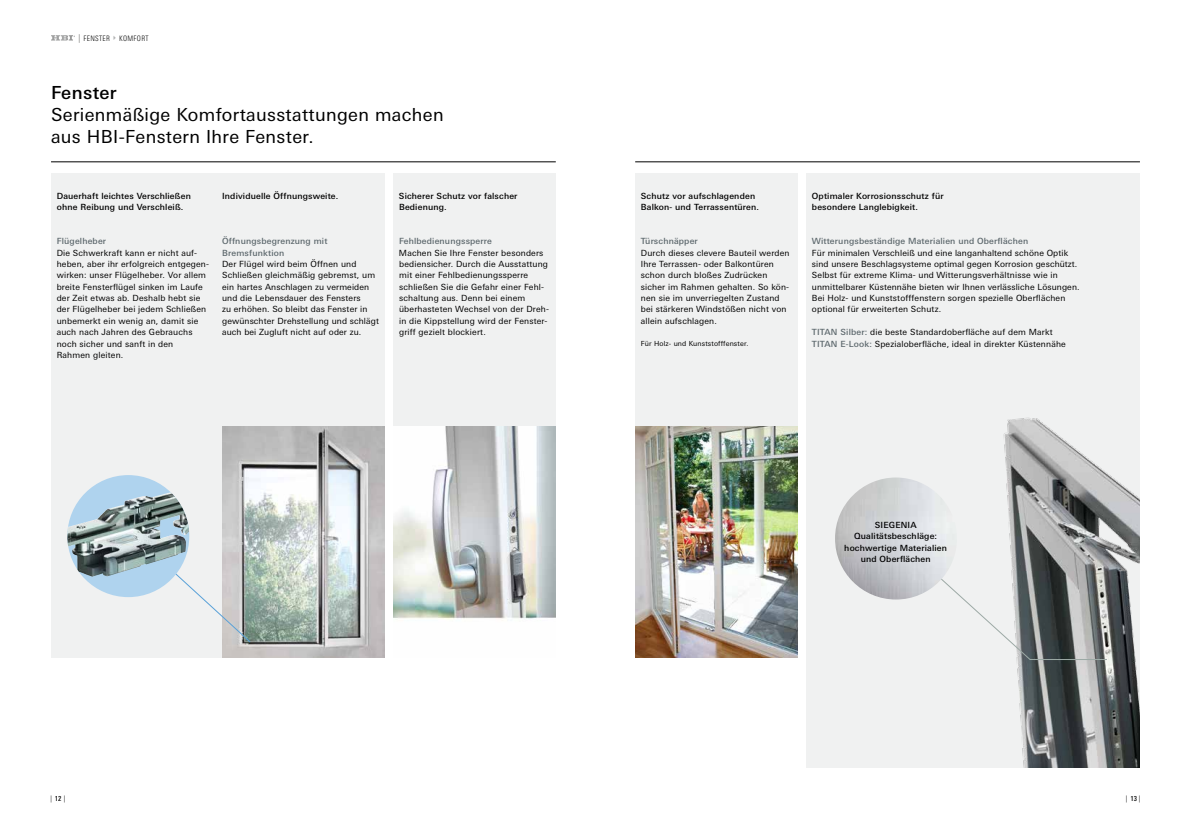
<style>
.page{position:relative;width:1191px;height:823px;background:#fff}
.page>*{position:absolute;margin:0;border:0;box-sizing:border-box;transform-origin:0 0}
.t1{font:18px/22px "Linotype Univers Basic";letter-spacing:.02em;color:#000}
.t2{font:500 18px "Linotype Univers Basic";color:#000}
.t3{font:8.5px/11.3px "Linotype Univers Basic";letter-spacing:.02em;color:#000}
.t4{font:500 8.5px/11.3px "Linotype Univers Basic";letter-spacing:.02em;color:#000}
.t5{font:500 8.5px/11.3px "Linotype Univers Basic";letter-spacing:.02em;color:#5d686d}
.t6{font:300 condensed 7.5px "Linotype Univers";letter-spacing:.045em;color:#000}
.t7{font:7px "Linotype Univers Basic";letter-spacing:.02em;color:#000}
.t8{font:300 condensed 7px "Linotype Univers";color:#000}
.s1{font-size:8.6px;color:#636362}
.s2{font-weight:500;color:#5d686d}
.s3{font-weight:500}
</style>
<div class="page">
<svg style="left:51px;top:35px;width:24px;height:6px"></svg>
<div style="left:635px;top:173px;width:162px;height:253px;background:#f0f1f1"></div>
<div style="left:806px;top:173px;width:334px;height:594px;background:#f0f1f1"></div>
<div style="left:51px;top:173px;width:334px;height:484px;background:#f0f1f1"></div>
<div style="left:393px;top:173px;width:163px;height:253px;background:#f0f1f1"></div>
<img style="left:1003px;top:417px;width:137px;height:350px">
<svg style="left:889px;top:531px;width:218px;height:128px"></svg>
<img style="left:835px;top:477px;width:122px;height:122px;border-radius:61px">
<img style="left:635px;top:426px;width:162px;height:231px">
<img style="left:393px;top:426px;width:163px;height:194px">
<img style="left:222px;top:426px;width:163px;height:231px">
<svg style="left:128px;top:529px;width:123px;height:113px"></svg>
<svg style="left:67px;top:475px;width:122px;height:121px;background:#94abb6"></svg>
<hr style="left:51px;top:161px;width:505px;height:1px;background:#000">
<hr style="left:635px;top:161px;width:505px;height:1px;background:#000">
<img style="left:84px;top:492px;width:85px;height:30px">
<p class="t6" style="left:78px;top:34px;width:71px"><span class="s1">|</span> FENSTER KOMFORT</p>
<h1 class="t2" style="left:51px;top:82px;width:67px">Fenster</h1>
<h1 class="t1" style="left:51px;top:104px;width:394px">Serienmäßige Komfortausstattungen machen aus HBI-Fenstern Ihre Fenster.</h1>
<p class="t4" style="left:57px;top:190px;width:136px">Dauerhaft leichtes Verschließen ohne Reibung und Verschleiß.</p>
<p class="t5" style="left:57px;top:235px;width:51px">Flügelheber</p>
<p class="t3" style="left:57px;top:247px;width:154px">Die Schwerkraft kann er nicht auf&shy;heben, aber ihr erfolgreich entgegen&shy;wirken: unser Flügelheber. Vor allem breite Fensterflügel sinken im Laufe der Zeit etwas ab. Deshalb hebt sie der Flügelheber bei jedem Schließen unbemerkt ein wenig an, damit sie auch nach Jahren des Gebrauchs noch sicher und sanft in den<br>Rahmen gleiten.</p>
<p class="t4" style="left:222px;top:190px;width:118px">Individuelle Öffnungsweite.</p>
<p class="t5" style="left:222px;top:235px;width:107px">Öffnungsbegrenzung mit<br>Bremsfunktion</p>
<p class="t3" style="left:222px;top:258px;width:158px">Der Flügel wird beim Öffnen und Schließen gleichmäßig gebremst, um ein hartes Anschlagen zu vermeiden und die Lebensdauer des Fensters<br>zu erhöhen. So bleibt das Fenster in gewünschter Drehstellung und schlägt auch bei Zugluft nicht auf oder zu.</p>
<p class="t4" style="left:399px;top:190px;width:120px">Sicherer Schutz vor falscher<br>Bedienung.</p>
<p class="t5" style="left:399px;top:235px;width:94px">Fehlbedienungssperre</p>
<p class="t3" style="left:399px;top:247px;width:151px">Machen Sie Ihre Fenster besonders bediensicher. Durch die Ausstattung mit einer Fehlbedienungssperre schließen Sie die Gefahr einer Fehl&shy;schaltung aus. Denn bei einem überhasteten Wechsel von der Dreh&shy;in die Kippstellung wird der Fenster&shy;griff gezielt blockiert.</p>
<p class="t4" style="left:641px;top:190px;width:120px">Schutz vor aufschlagenden<br>Balkon- und Terrassentüren.</p>
<p class="t5" style="left:641px;top:235px;width:58px">Türschnäpper</p>
<p class="t3" style="left:641px;top:247px;width:150px">Durch dieses clevere Bauteil werden<br>Ihre Terrassen- oder Balkontüren schon durch bloßes Zudrücken sicher im Rahmen gehalten. So kön&shy;nen sie im unverriegelten Zustand bei stärkeren Windstößen nicht von allein aufschlagen.</p>
<p class="t7" style="left:641px;top:339px;width:109px">Für Holz- und Kunststofffenster.</p>
<p class="t4" style="left:812px;top:190px;width:133px">Optimaler Korrosionsschutz für besondere Langlebigkeit.</p>
<p class="t5" style="left:812px;top:235px;width:218px">Witterungsbeständige Materialien und Oberflächen</p>
<p class="t3" style="left:812px;top:247px;width:269px">Für minimalen Verschleiß und eine langanhaltend schöne Optik sind unsere Beschlagsysteme optimal gegen Korrosion geschützt.<br>Selbst für extreme Klima- und Witterungsverhältnisse wie in unmittelbarer Küstennähe bieten wir Ihnen verlässliche Lösungen.<br>Bei Holz- und Kunststofffenstern sorgen spezielle Oberflächen optional für erweiterten Schutz.</p>
<p class="t3" style="left:812px;top:326px;width:255px"><span class="s2">TITAN Silber:</span> die beste Standardoberfläche auf dem Markt<br><span class="s2">TITAN E-Look:</span> Spezialoberfläche, ideal in direkter Küstennähe</p>
<p class="t4" style="left:844px;top:519px;width:104px;text-align:center">SIEGENIA<br>Qualitätsbeschläge: hochwertige Materialien und Oberflächen</p>
<p class="t8" style="left:50px;top:793px;width:17px">| <span class="s3">12</span> |</p>
<p class="t8" style="left:1125px;top:793px;width:16px">| <span class="s3">13</span> |</p>
</div>
